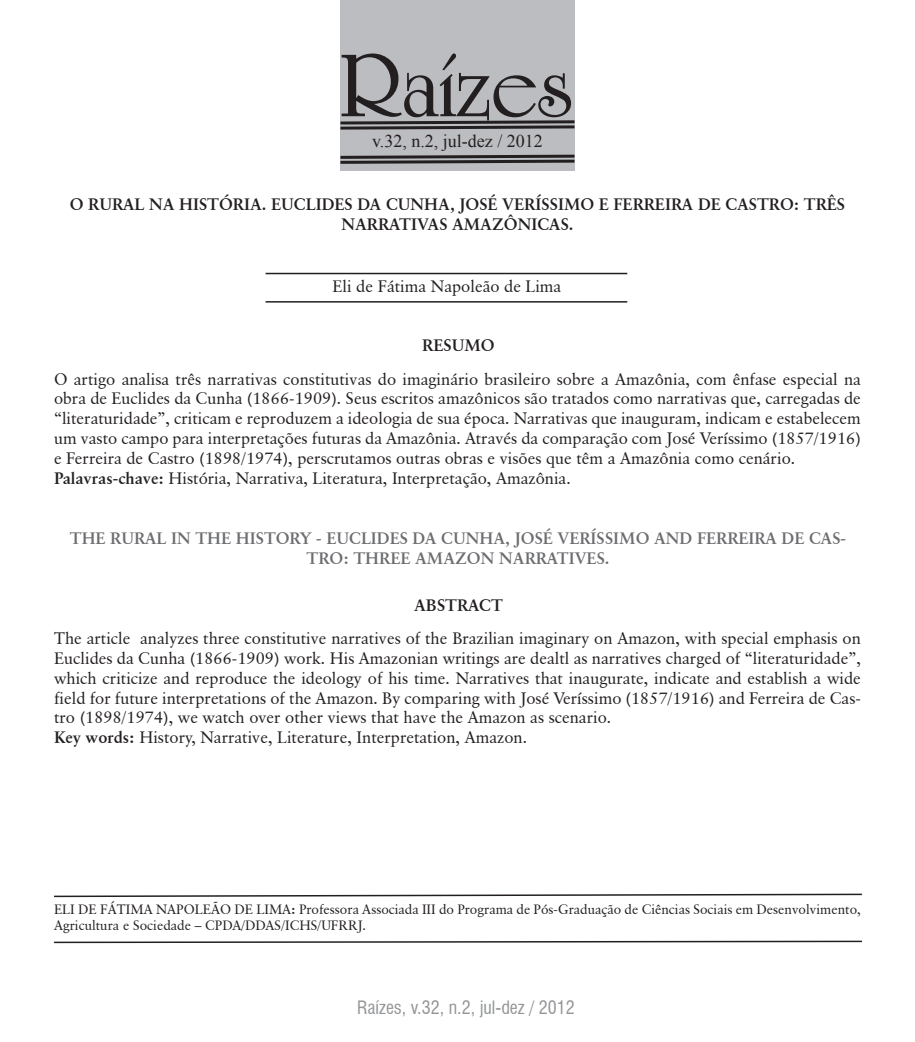
<style>
.page{position:relative;width:915px;height:1042px;background:#fff}
.page>*{position:absolute;margin:0;border:0;box-sizing:border-box;transform-origin:0 0}
.t1{font:700 96px "University Roman BT";color:#231f20}
.t2{font:condensed 18px "Swiss 721 BT";color:#939598}
.t3{font:18px "Times New Roman";color:#231f20}
.t4{font:16.5px/19.8px "Classical Garamond BT";color:#231f20;text-align:justify}
.t5{font:700 16.5px/19.8px "Classical Garamond BT";color:#231f20;text-align:center}
.t6{font:700 16.5px/19.8px "Classical Garamond BT";color:#6c6d70;text-align:center}
.t7{font:13.5px/16.2px "Classical Garamond BT";color:#231f20}
.s1{font-weight:700}
</style>
<div class="page">
<div style="left:340px;top:1px;width:234px;height:170px;background:#bcbdc0"></div>
<svg style="left:340px;top:119px;width:235px;height:12px"></svg>
<svg style="left:340px;top:153px;width:235px;height:12px"></svg>
<hr style="left:265px;top:273px;width:362px;height:1px;background:#231f20">
<hr style="left:265px;top:301px;width:362px;height:2px;background:#231f20">
<svg style="left:54px;top:893px;width:808px;height:5px"></svg>
<svg style="left:54px;top:940px;width:808px;height:4px"></svg>
<p class="t1" style="left:340px;top:29px;width:233px">Raízes</p>
<p class="t3" style="left:372px;top:129px;width:172px">v.32, n.2, jul-dez / 2012</p>
<p class="t5" style="left:70px;top:194px;width:776px">O RURAL NA HISTÓRIA. EUCLIDES DA CUNHA, JOSÉ VERÍSSIMO E FERREIRA DE CASTRO: TRÊS<br>NARRATIVAS AMAZÔNICAS.</p>
<p class="t4" style="left:332px;top:276px;width:230px">Eli de Fátima Napoleão de Lima</p>
<p class="t5" style="left:422px;top:335px;width:74px">RESUMO</p>
<p class="t4" style="left:54px;top:369px;width:808px">O artigo analisa três narrativas constitutivas do imaginário brasileiro sobre a Amazônia, com ênfase especial na obra de Euclides da Cunha (1866-1909). Seus escritos amazônicos são tratados como narrativas que, carregadas de “literaturidade”, criticam e reproduzem a ideologia de sua época. Narrativas que inauguram, indicam e estabelecem um vasto campo para interpretações futuras da Amazônia. Através da comparação com José Veríssimo (1857/1916) e Ferreira de Castro (1898/1974), perscrutamos outras obras e visões que têm a Amazônia como cenário.</p>
<p class="t4" style="left:54px;top:468px;width:518px"><span class="s1">Palavras-chave:</span> História, Narrativa, Literatura, Interpretação, Amazônia.</p>
<p class="t6" style="left:70px;top:529px;width:777px">THE RURAL IN THE HISTORY - EUCLIDES DA CUNHA, JOSÉ VERÍSSIMO AND FERREIRA DE CAS-<br>TRO: THREE AMAZON NARRATIVES.</p>
<p class="t5" style="left:414px;top:595px;width:90px">ABSTRACT</p>
<p class="t4" style="left:54px;top:628px;width:808px">The article analyzes three constitutive narratives of the Brazilian imaginary on Amazon, with special emphasis on Euclides da Cunha (1866-1909) work. His Amazonian writings are dealtl as narratives charged of “literaturidade”, which criticize and reproduce the ideology of his time. Narratives that inaugurate, indicate and establish a wide field for future interpretations of the Amazon. By comparing with José Veríssimo (1857/1916) and Ferreira de Cas&shy;tro (1898/1974), we watch over other views that have the Amazon as scenario.</p>
<p class="t4" style="left:54px;top:727px;width:474px"><span class="s1">Key words:</span> History, Narrative, Literature, Interpretation, Amazon.</p>
<p class="t7" style="left:54px;top:901px;width:808px">ELI DE FÁTIMA NAPOLEÃO DE LIMA<span class="s1">:</span> Professora Associada III do Programa de Pós-Graduação de Ciências Sociais em Desenvolvimento,<br>Agricultura e Sociedade – CPDA/DDAS/ICHS/UFRRJ.</p>
<p class="t2" style="left:357px;top:996px;width:219px">Raízes, v.32, n.2, jul-dez / 2012</p>
</div>
